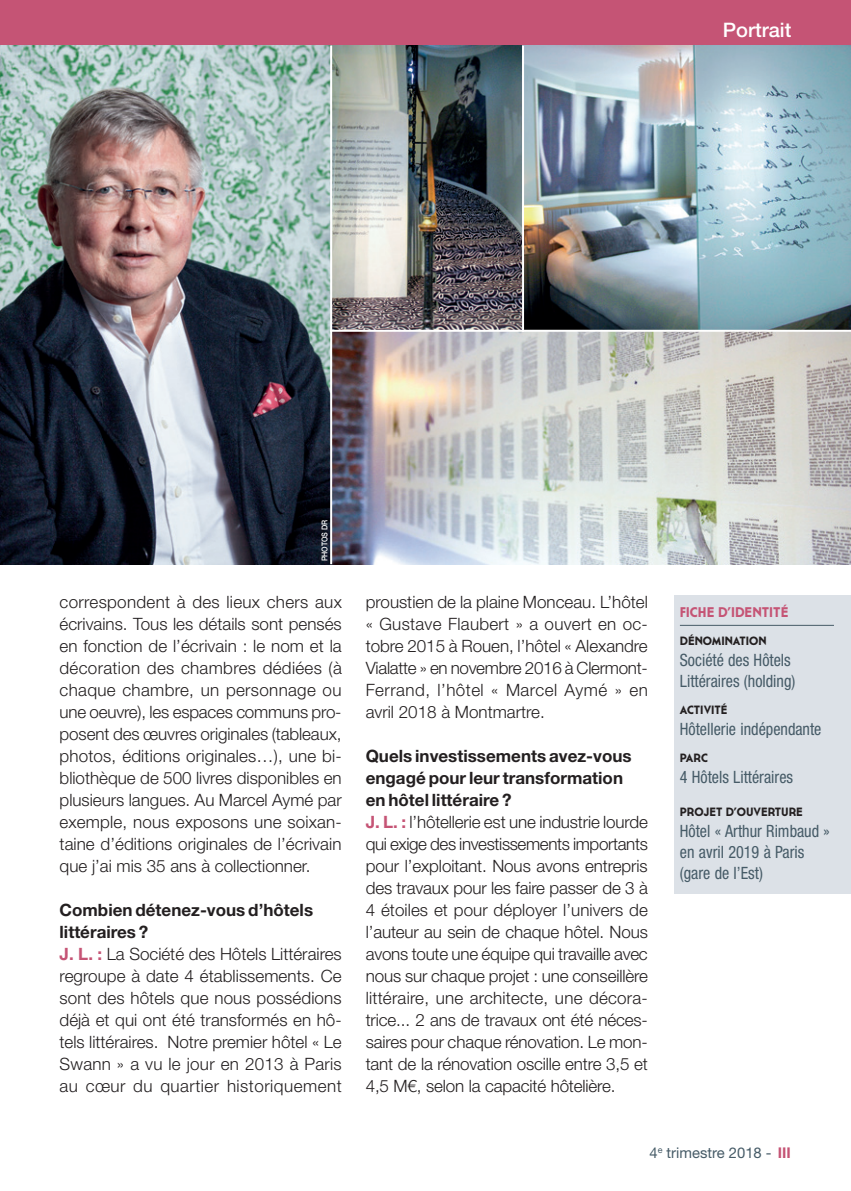
<style>
.page{position:relative;width:851px;height:1191px;background:#fff}
.page>*{position:absolute;margin:0;border:0;box-sizing:border-box;transform-origin:0 0}
.t1{font:500 20px "Helvetica Neue LT Std";color:#fff}
.t2{font:300 17px/22px "Helvetica Neue LT Std";letter-spacing:-.005em;color:#231f20;text-align:justify}
.t3{font:condensed 17px/21px "Helvetica Neue LT Std";color:#465b67;scale:.95 1}
.t4{font:14.8px "Helvetica Neue LT Std";color:#465b67}
.t5{font:700 14px "Cassannet";color:#c55475}
.t6{font:700 12px "Cassannet";color:#231f20}
.t7{font:500 8px "Helvetica Neue LT Std";letter-spacing:-.01em;color:#fff;scale:.9 1}
.s1{font-weight:700}
.s2{font-weight:700;color:#c55475}
</style>
<div class="page">
<div style="left:0;top:0;width:850px;height:45px;background:#c55475"></div>
<div style="left:674px;top:595px;width:176px;height:299px;background:#dce1e7"></div>
<hr style="left:679px;top:625px;width:154px;height:1px;background:#465b67">
<img style="left:0;top:45px;width:850px;height:519px">
<hr style="left:330px;top:46px;width:2px;height:518px;background:#fff">
<hr style="left:330px;top:330px;width:520px;height:2px;background:#fff">
<hr style="left:522px;top:46px;width:2px;height:286px;background:#fff">
<p class="t1" style="left:722px;top:18px;width:70px">Portrait</p>
<p class="t7" style="left:320px;top:561px;width:48px;rotate:-90deg">PHOTOS DR</p>
<p class="t2" style="left:60px;top:591px;width:284px">correspondent à des lieux chers aux écrivains. Tous les détails sont pensés en fonction de l’écrivain : le nom et la décoration des chambres dédiées (à chaque chambre, un personnage ou une oeuvre), les espaces communs pro&shy;posent des œuvres originales (tableaux, photos, éditions originales…), une bi&shy;bliothèque de 500 livres disponibles en plusieurs langues. Au Marcel Aymé par exemple, nous exposons une soixan&shy;taine d’éditions originales de l’écrivain que j’ai mis 35 ans à collectionner.</p>
<p class="t2" style="left:60px;top:899px;width:284px;text-align:left"><span class="s1">Combien détenez-vous d’hôtels littéraires ?<br></span><span class="s2">J. L. :</span> La Société des Hôtels Littéraires regroupe à date 4 établissements. Ce sont des hôtels que nous possédions déjà et qui ont été transformés en hô&shy;tels littéraires. Notre premier hôtel « Le Swann » a vu le jour en 2013 à Paris au cœur du quartier historiquement</p>
<p class="t2" style="left:365px;top:591px;width:284px">proustien de la plaine Monceau. L’hôtel « Gustave Flaubert » a ouvert en oc&shy;tobre 2015 à Rouen, l’hôtel « Alexandre Vialatte » en novembre 2016 à Clermont-Ferrand, l’hôtel « Marcel Aymé » en avril 2018 à Montmartre.</p>
<p class="t2" style="left:365px;top:745px;width:283px;text-align:left"><span class="s1">Quels investissements avez-vous engagé pour leur transformation<br>en hôtel littéraire ?<br></span><span class="s2">J. L. :</span> l’hôtellerie est une industrie lourde qui exige des investissements importants pour l’exploitant. Nous avons entrepris des travaux pour les faire passer de 3 à 4 étoiles et pour déployer l’univers de l’auteur au sein de chaque hôtel. Nous avons toute une équipe qui travaille avec nous sur chaque projet : une conseillère littéraire, une architecte, une décora&shy;trice... 2 ans de travaux ont été néces&shy;saires pour chaque rénovation. Le mon&shy;tant de la rénovation oscille entre 3,5 et 4,5 M€, selon la capacité hôtelière.</p>
<p class="t5" style="left:679px;top:604px;width:110px">FICHE D’IDENTITÉ</p>
<p class="t6" style="left:679px;top:633px;width:88px">DÉNOMINATION</p>
<p class="t3" style="left:679px;top:649px;width:123px">Société des Hôtels<br>Littéraires (holding)</p>
<p class="t6" style="left:679px;top:702px;width:49px">ACTIVITÉ</p>
<p class="t3" style="left:679px;top:718px;width:150px">Hôtellerie indépendante</p>
<p class="t6" style="left:679px;top:751px;width:29px">PARC</p>
<p class="t3" style="left:679px;top:767px;width:121px">4 Hôtels Littéraires</p>
<p class="t6" style="left:679px;top:804px;width:124px">PROJET D’OUVERTURE</p>
<p class="t3" style="left:679px;top:820px;width:159px">Hôtel « Arthur Rimbaud » en avril 2019 à Paris (gare de l’Est)</p>
<p class="t4" style="left:649px;top:1144px;width:143px">4<sup>e</sup> trimestre 2018 - <span class="s2">III</span></p>
</div>
